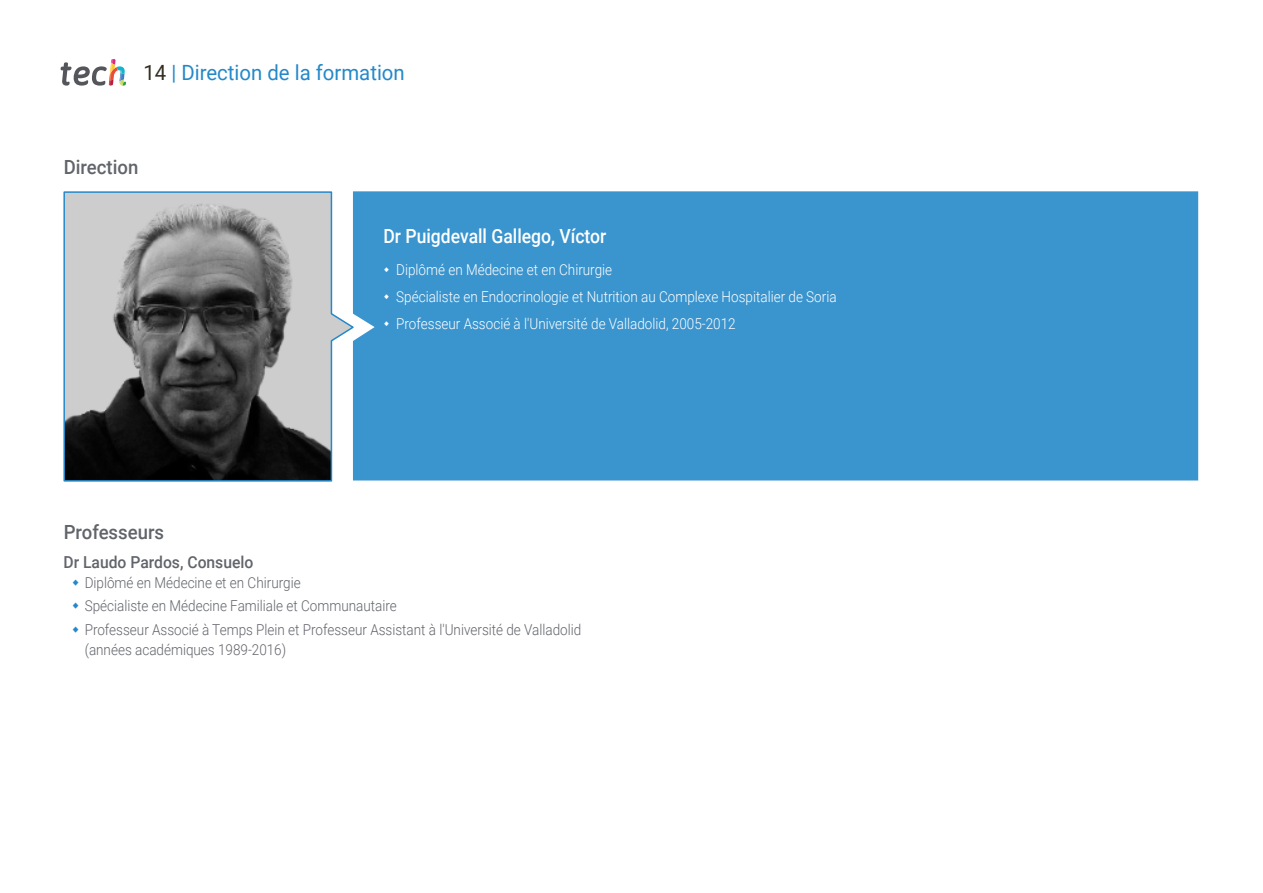
<style>
.page{position:relative;width:1263px;height:893px;background:#fff}
.page>*{position:absolute;margin:0;border:0;box-sizing:border-box;transform-origin:0 0}
.t1{font:21px "Roboto";color:#2488c9}
.t2{font:500 19.5px "Roboto";color:#fff;scale:.9 1}
.t3{font:500 19.5px "Roboto";color:#61646a;scale:.95 1}
.t4{font:500 16.5px "Roboto";color:#61646a;scale:.95 1}
.t5{font:300 15px/23.7px "Roboto";color:#61646a;scale:.9 1}
.t6{font:300 15px/26.7px "Roboto";color:#fff;scale:.9 1}
.s1{color:#312e20}
</style>
<div class="page">
<svg style="left:61px;top:59px;width:65px;height:27px"></svg>
<div style="left:356px;top:191px;width:842px;height:289px;background:#3a94ce"></div>
<svg style="left:63px;top:191px;width:293px;height:291px;background:#7f8284"></svg>
<svg style="left:384px;top:267px;width:5px;height:5px"></svg>
<svg style="left:384px;top:294px;width:5px;height:5px"></svg>
<svg style="left:384px;top:321px;width:5px;height:5px"></svg>
<h1 class="t1" style="left:144px;top:57px;width:263px"><span class="s1">14</span> | Direction de la formation</h1>
<h2 class="t3" style="left:64px;top:154px;width:80px">Direction</h2>
<h2 class="t2" style="left:383px;top:223px;width:249px">Dr Puigdevall Gallego, Víctor</h2>
<p class="t6" style="left:396px;top:256px;width:491px">Diplômé en Médecine et en Chirurgie<br>Spécialiste en Endocrinologie et Nutrition au Complexe Hospitalier de Soria<br>Professeur Associé à l'Université de Valladolid, 2005-2012</p>
<h2 class="t3" style="left:64px;top:518px;width:107px">Professeurs</h2>
<p class="t4" style="left:63px;top:551px;width:201px">Dr Laudo Pardos, Consuelo</p>
<p class="t5" style="left:85px;top:570px;width:553px">Diplômé en Médecine et en Chirurgie<br>Spécialiste en Médecine Familiale et Communautaire<br>Professeur Associé à Temps Plein et Professeur Assistant à l'Université de Valladolid</p>
<p class="t5" style="left:85px;top:637px;width:225px">(années académiques 1989-2016)</p>
</div>
